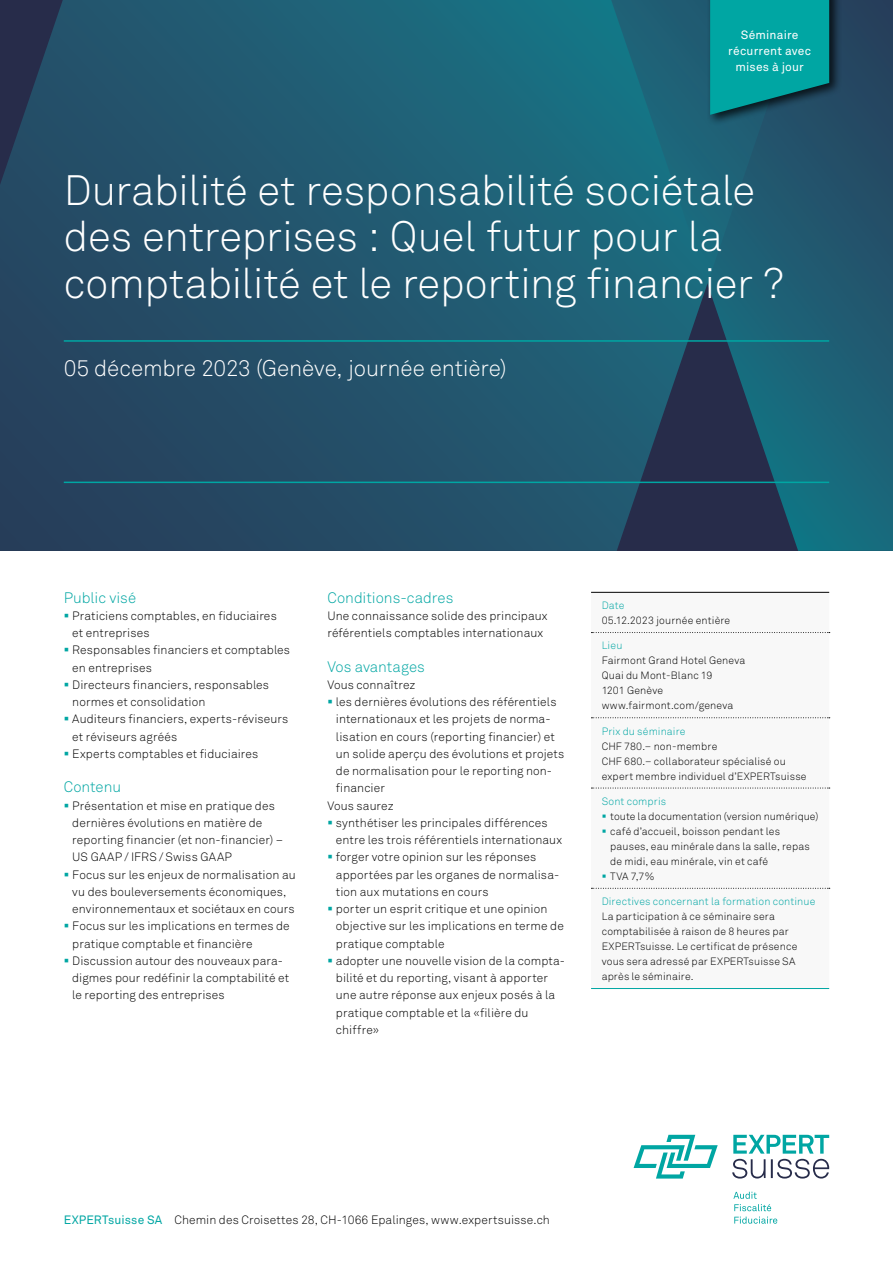
<style>
.page{position:relative;width:893px;height:1263px;background:#fff}
.page>*{position:absolute;margin:0;border:0;box-sizing:border-box;transform-origin:0 0}
.t1{font:42px/46.5px "Akkurat Light Pro";letter-spacing:-.005em;color:#fff}
.t2{font:22.5px "Akkurat Light Pro";letter-spacing:-.005em;color:#fff}
.t3{font:15px "Akkurat Light Pro";color:#00a6a3}
.t4{font:12px/17.2px "Akkurat Light Pro";letter-spacing:.01em;color:#000}
.t5{font:12px/15.8px "Akkurat Pro";letter-spacing:.02em;color:#fff;text-align:center}
.t6{font:10.5px/15px "Akkurat Light Pro";letter-spacing:.015em;color:#000}
.t7{font:10.5px "Akkurat Light Pro";letter-spacing:.015em;color:#00a6a3}
.s1{font-family:"Akkurat Pro";color:#00a6a3}
</style>
<div class="page">
<svg style="left:732px;top:1135px;width:97px;height:43px"></svg>
<svg style="left:634px;top:1135px;width:84px;height:43px"></svg>
<svg style="left:733px;top:1192px;width:44px;height:32px"></svg>
<svg style="left:0;top:0;width:607px;height:551px;background:#22546c"></svg>
<svg style="left:607px;top:0;width:286px;height:551px;background:#1f576e"></svg>
<hr style="left:64px;top:340px;width:765px;height:2px;background:#00a6a3">
<hr style="left:64px;top:482px;width:765px;height:1px;background:#00a6a3">
<svg style="left:591px;top:633px;width:238px;height:255px"></svg>
<hr style="left:591px;top:988px;width:238px;height:1px;background:#00a6a3">
<svg style="left:591px;top:632px;width:239px;height:1px"></svg>
<svg style="left:591px;top:717px;width:239px;height:1px"></svg>
<svg style="left:591px;top:788px;width:239px;height:1px"></svg>
<svg style="left:591px;top:888px;width:239px;height:1px"></svg>
<hr style="left:591px;top:592px;width:238px;height:1px;background:#000">
<div style="left:706px;top:0;width:136px;height:126px;background:#000;opacity:.75"></div>
<svg style="left:710px;top:0;width:119px;height:115px;background:#039797"></svg>
<p class="t5" style="left:728px;top:28px;width:85px">Séminaire récurrent avec mises à jour</p>
<h1 class="t1" style="left:64px;top:167px;width:721px">Durabilité et responsabilité sociétale des entreprises : Quel futur pour la comptabilité et le reporting financier ?</h1>
<h2 class="t2" style="left:64px;top:354px;width:444px">05 décembre 2023 (Genève, journée entière)</h2>
<p class="t3" style="left:64px;top:588px;width:74px">Public visé</p>
<p class="t4" style="left:72px;top:607px;width:219px">Praticiens comptables, en fiduciaires et entreprises<br>Responsables financiers et comptables en entreprises<br>Directeurs financiers, responsables normes et consolidation<br>Auditeurs financiers, experts-réviseurs et réviseurs agréés<br>Experts comptables et fiduciaires</p>
<p class="t3" style="left:64px;top:778px;width:59px">Contenu</p>
<p class="t4" style="left:72px;top:797px;width:225px">Présentation et mise en pratique des dernières évolutions en matière de reporting financier (et non-financier) – US GAAP /IFRS / Swiss GAAP<br>Focus sur les enjeux de normalisation au vu des bouleversements économiques, environnementaux et sociétaux en cours Focus sur les implications en termes de pratique comptable et financière Discussion autour des nouveaux para&shy;digmes pour redéfinir la comptabilité et le reporting des entreprises</p>
<p class="t3" style="left:327px;top:588px;width:127px">Conditions-cadres</p>
<p class="t4" style="left:327px;top:607px;width:222px">Une connaissance solide des principaux référentiels comptables internationaux</p>
<p class="t3" style="left:327px;top:657px;width:99px">Vos avantages</p>
<p class="t4" style="left:327px;top:676px;width:90px">Vous connaîtrez</p>
<p class="t4" style="left:336px;top:693px;width:222px">les dernières évolutions des référentiels</p>
<p class="t4" style="left:336px;top:711px;width:214px">internationaux et les projets de norma-</p>
<p class="t4" style="left:336px;top:728px;width:221px">lisation en cours (reporting financier) et</p>
<p class="t4" style="left:336px;top:745px;width:230px">un solide aperçu des évolutions et projets</p>
<p class="t4" style="left:336px;top:762px;width:218px">de normalisation pour le reporting non-</p>
<p class="t4" style="left:336px;top:780px;width:50px">financier</p>
<p class="t4" style="left:327px;top:797px;width:68px">Vous saurez</p>
<p class="t4" style="left:336px;top:814px;width:213px">synthétiser les principales différences</p>
<p class="t4" style="left:336px;top:831px;width:228px">entre les trois référentiels internationaux</p>
<p class="t4" style="left:336px;top:849px;width:202px">forger votre opinion sur les réponses</p>
<p class="t4" style="left:336px;top:866px;width:225px">apportées par les organes de normalisa-</p>
<p class="t4" style="left:336px;top:883px;width:154px">tion aux mutations en cours</p>
<p class="t4" style="left:336px;top:900px;width:213px">porter un esprit critique et une opinion</p>
<p class="t4" style="left:336px;top:918px;width:229px">objective sur les implications en terme de</p>
<p class="t4" style="left:336px;top:935px;width:110px">pratique comptable</p>
<p class="t4" style="left:336px;top:952px;width:231px">adopter une nouvelle vision de la compta-</p>
<p class="t4" style="left:336px;top:969px;width:214px">bilité et du reporting, visant à apporter</p>
<p class="t4" style="left:336px;top:987px;width:221px">une autre réponse aux enjeux posés à la</p>
<p class="t4" style="left:336px;top:1004px;width:194px">pratique comptable et la «filière du</p>
<p class="t4" style="left:336px;top:1021px;width:45px">chiffre»</p>
<p class="t7" style="left:602px;top:599px;width:24px">Date</p>
<p class="t6" style="left:602px;top:613px;width:130px">05.12.2023 journée entière</p>
<p class="t7" style="left:602px;top:639px;width:22px">Lieu</p>
<p class="t6" style="left:602px;top:653px;width:145px">Fairmont Grand Hotel Geneva<br>Quai du Mont-Blanc 19<br>1201 Genève www.fairmont.com/geneva</p>
<p class="t7" style="left:602px;top:725px;width:85px">Prix du séminaire</p>
<p class="t6" style="left:602px;top:738px;width:206px">CHF 780.– non-membre<br>CHF 680.– collaborateur spécialisé ou expert membre individuel d’EXPERTsuisse</p>
<p class="t7" style="left:602px;top:795px;width:66px">Sont compris</p>
<p class="t6" style="left:610px;top:809px;width:210px">toute la documentation (version numérique) café d’accueil, boisson pendant les pauses, eau minérale dans la salle, repas de midi, eau minérale, vin et café<br>TVA 7,7%</p>
<p class="t7" style="left:602px;top:895px;width:215px">Directives concernant la formation continue</p>
<p class="t6" style="left:602px;top:909px;width:197px">La participation à ce séminaire sera comptabilisée à raison de 8 heures par EXPERTsuisse. Le certificat de présence vous sera adressé par EXPERTsuisse SA après le séminaire.</p>
<p class="t4" style="left:64px;top:1211px;width:488px"><span class="s1">EXPERTsuisse SA</span> Chemin des Croisettes 28, CH-1066 Epalinges, www.expertsuisse.ch</p>
</div>
